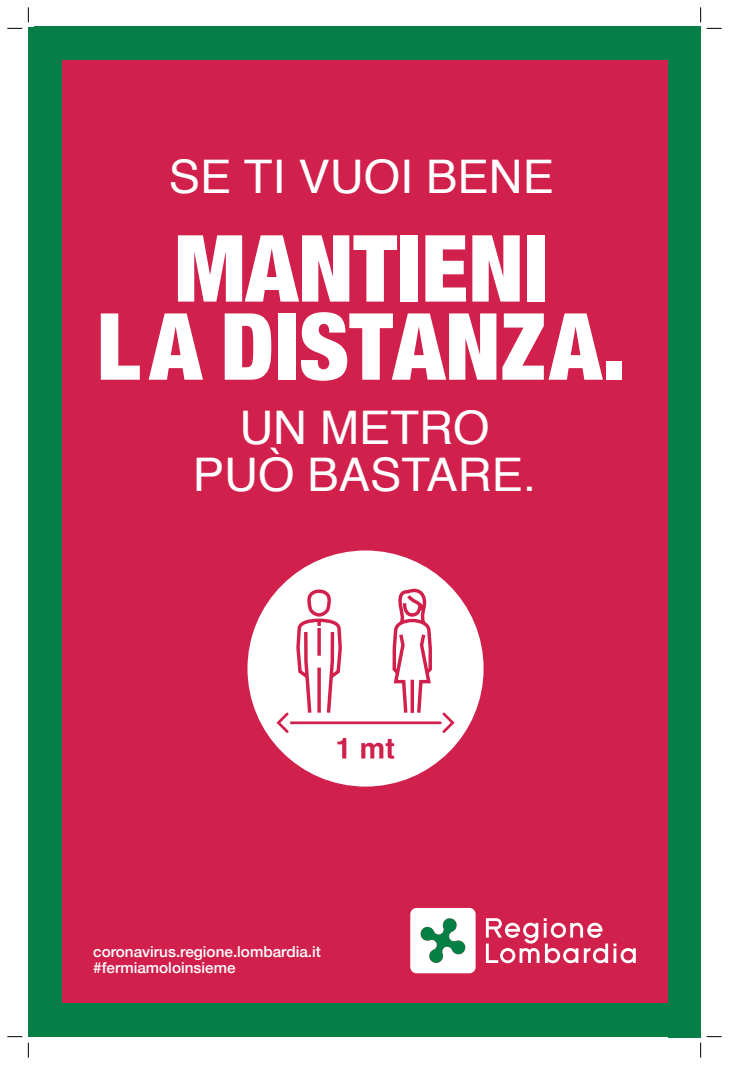
<style>
.page{position:relative;width:729px;height:1065px;background:#fff}
.page>*{position:absolute;margin:0;border:0;box-sizing:border-box;transform-origin:0 0}
.t1{font:900 condensed 92.8px/78.1px "Helvetica Neue";color:#fff;text-align:center}
.t2{font:46.3px/47.1px "Helvetica";color:#fff;text-align:center}
.t3{font:500 15.1px/16.2px "Helvetica Neue";color:#fff}
</style>
<div class="page">
<div style="left:48px;top:37px;width:636px;height:983px;background:#d1204c"></div>
<div style="left:35px;top:26px;width:665px;height:33px;background:#057f46"></div>
<div style="left:28px;top:1003px;width:672px;height:33px;background:#057f46"></div>
<div style="left:668px;top:27px;width:32px;height:1011px;background:#057f46"></div>
<div style="left:28px;top:27px;width:33px;height:1009px;background:#057f46"></div>
<svg style="left:410px;top:908px;width:65px;height:65px;background:#cce1d6"></svg>
<svg style="left:486px;top:918px;width:150px;height:45px"></svg>
<div style="left:247px;top:550px;width:236px;height:236px;background:#fff;border-radius:50%"></div>
<svg style="left:276px;top:587px;width:178px;height:172px"></svg>
<svg style="left:7px;top:28px;width:15px;height:1px"></svg>
<svg style="left:706px;top:28px;width:15px;height:1px"></svg>
<svg style="left:7px;top:1036px;width:15px;height:1px"></svg>
<svg style="left:28px;top:7px;width:1px;height:15px"></svg>
<svg style="left:28px;top:1042px;width:1px;height:15px"></svg>
<svg style="left:700px;top:7px;width:1px;height:15px"></svg>
<svg style="left:700px;top:1036px;width:21px;height:21px"></svg>
<h2 class="t2" style="left:169px;top:155px;width:386px">SE TI VUOI BENE</h2>
<h1 class="t1" style="left:97px;top:224px;width:531px">MANTIENI<br>LA DISTANZA.</h1>
<h2 class="t2" style="left:193px;top:406px;width:345px">UN METRO<br>PUÒ BASTARE.</h2>
<p class="t3" style="left:93px;top:942px;width:229px">coronavirus.regione.lombardia.it #fermiamoloinsieme</p>
</div>
